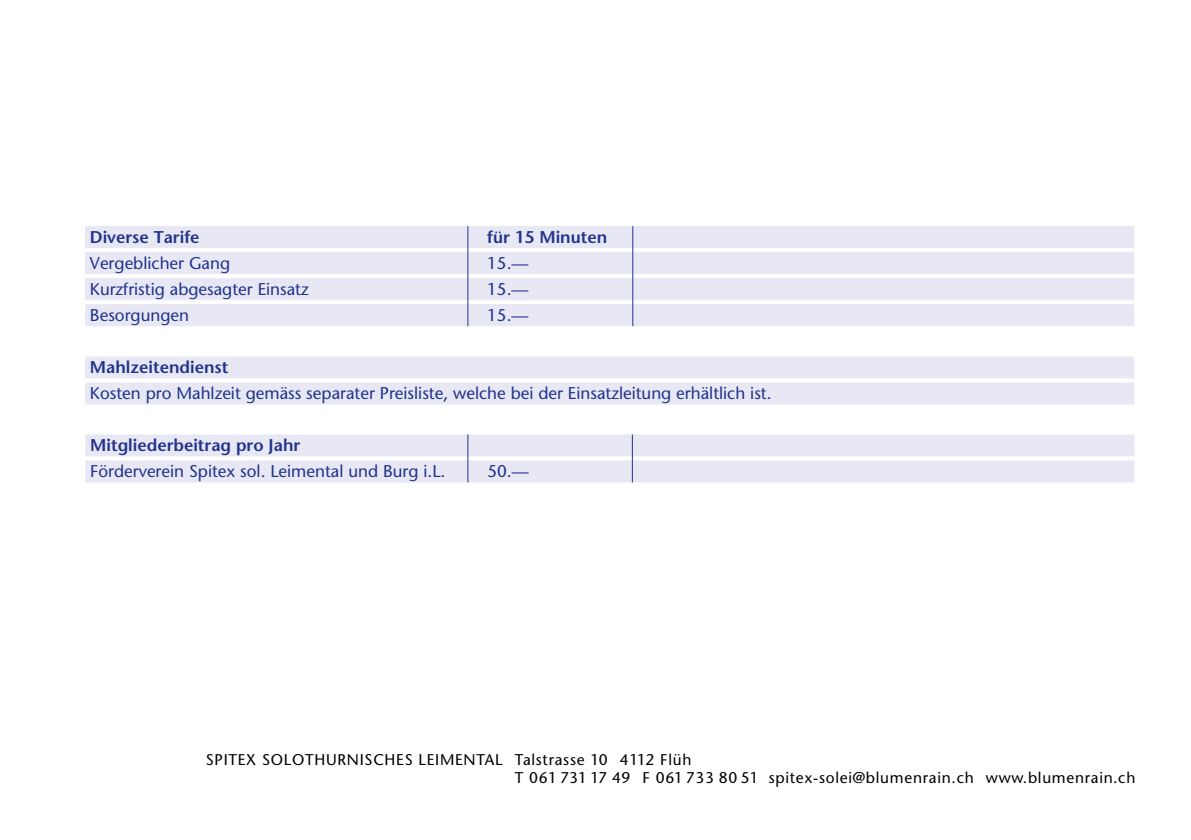
<style>
.page{position:relative;width:1191px;height:840px;background:#fff}
.page>*{position:absolute;margin:0;border:0;box-sizing:border-box;transform-origin:0 0}
.t1{font:500 17px "Stone Sans Std";color:#22338b}
.t2{font:600 17px "Stone Sans Std";color:#22338b}
.t3{font:15.6px/18px "Stone Sans";letter-spacing:.045em;color:#000}
</style>
<div class="page">
<div style="left:85px;top:434px;width:1049px;height:22px;background:#e8e8f5"></div>
<div style="left:85px;top:460px;width:1049px;height:22px;background:#e8e8f5"></div>
<hr style="left:467px;top:434px;width:1px;height:48px;background:#22338b">
<hr style="left:632px;top:434px;width:1px;height:48px;background:#22338b">
<div style="left:85px;top:226px;width:1049px;height:22px;background:#e8e8f5"></div>
<div style="left:85px;top:252px;width:1049px;height:22px;background:#e8e8f5"></div>
<div style="left:85px;top:278px;width:1049px;height:22px;background:#e8e8f5"></div>
<div style="left:85px;top:304px;width:1049px;height:22px;background:#e8e8f5"></div>
<div style="left:85px;top:356px;width:1049px;height:22px;background:#e8e8f5"></div>
<div style="left:85px;top:382px;width:1049px;height:22px;background:#e8e8f5"></div>
<hr style="left:467px;top:226px;width:1px;height:100px;background:#22338b">
<hr style="left:632px;top:226px;width:1px;height:100px;background:#22338b">
<p class="t2" style="left:90px;top:227px;width:111px">Diverse Tarife</p>
<p class="t2" style="left:487px;top:227px;width:121px">für 15 Minuten</p>
<p class="t1" style="left:90px;top:253px;width:142px">Vergeblicher Gang</p>
<p class="t1" style="left:487px;top:253px;width:43px">15.—</p>
<p class="t1" style="left:90px;top:279px;width:220px">Kurzfristig abgesagter Einsatz</p>
<p class="t1" style="left:487px;top:279px;width:43px">15.—</p>
<p class="t1" style="left:90px;top:305px;width:101px">Besorgungen</p>
<p class="t1" style="left:487px;top:305px;width:43px">15.—</p>
<p class="t2" style="left:90px;top:357px;width:140px">Mahlzeitendienst</p>
<p class="t1" style="left:90px;top:383px;width:683px">Kosten pro Mahlzeit gemäss separater Preisliste, welche bei der Einsatzleitung erhältlich ist.</p>
<p class="t2" style="left:90px;top:435px;width:212px">Mitgliederbeitrag pro Jahr</p>
<p class="t1" style="left:90px;top:461px;width:357px">Förderverein Spitex sol. Leimental und Burg i.L.</p>
<p class="t1" style="left:487px;top:461px;width:43px">50.—</p>
<p class="t3" style="left:515px;top:750px;width:622px;text-indent:-309px">SPITEX SOLOTHURNISCHES LEIMENTAL Talstrasse 10 4112 Flüh<br>T 061 731 17 49 F 061 733 80 51 spitex-solei@blumenrain.ch www.blumenrain.ch</p>
</div>
